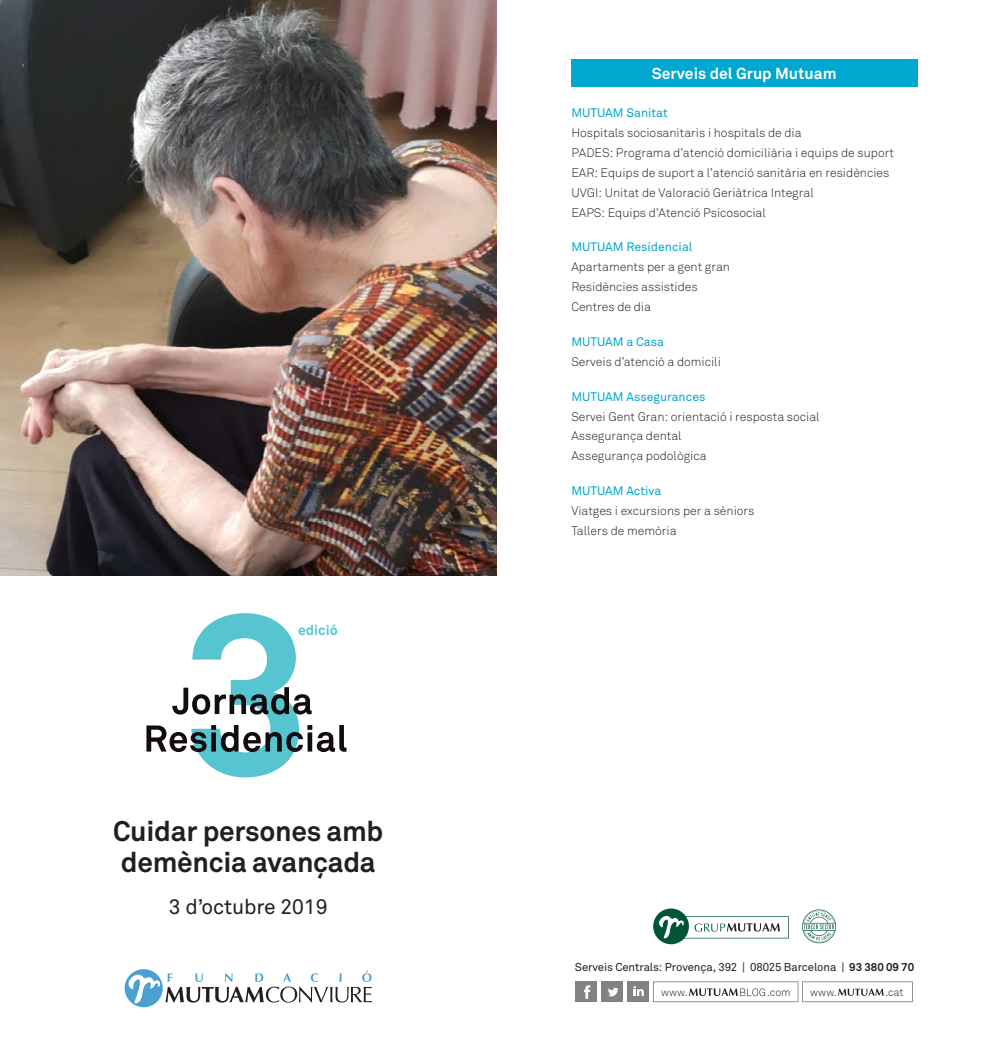
<style>
.page{position:relative;width:993px;height:1042px;background:#fff}
.page>*{position:absolute;margin:0;border:0;box-sizing:border-box;transform-origin:0 0}
.t1{font:700 227.5px "Akkurat";color:#56c5d0}
.t2{font:700 28px/31.5px "Akkurat";letter-spacing:-.01em;color:#231f20}
.t3{font:21px "Akkurat";letter-spacing:-.005em;color:#231f20}
.t4{font:700 15.75px "Akkurat";color:#fff}
.t5{font:700 14px "Akkurat";color:#56c5d0}
.t6{font:300 12.25px/19.9px "Akkurat";color:#231f20}
.t7{font:12.25px "Akkurat";color:#00a8cf}
.t8{font:11.38px "Akkurat";letter-spacing:-.01em;color:#231f20}
.t9{font:300 10.67px "Akkurat";color:#231f20}
.s1{font-weight:700}
</style>
<div class="page">
<div style="left:571px;top:60px;width:346px;height:27px;background:#00a8cf"></div>
<div style="left:601px;top:981px;width:22px;height:21px;background:#808285"></div>
<svg style="left:608px;top:988px;width:10px;height:8px"></svg>
<div style="left:575px;top:981px;width:22px;height:21px;background:#808285"></div>
<svg style="left:584px;top:985px;width:6px;height:14px"></svg>
<div style="left:627px;top:981px;width:21px;height:21px;background:#808285"></div>
<svg style="left:653px;top:981px;width:259px;height:21px"></svg>
<svg style="left:633px;top:986px;width:10px;height:10px"></svg>
<div style="left:653px;top:908px;width:35px;height:36px;background:#005437;border-radius:50%"></div>
<svg style="left:657px;top:915px;width:131px;height:23px"></svg>
<svg style="left:802px;top:909px;width:33px;height:34px"></svg>
<img style="left:0;top:0;width:496px;height:575px">
<svg style="left:172px;top:687px;width:139px;height:27px"></svg>
<svg style="left:146px;top:725px;width:200px;height:27px"></svg>
<div style="left:125px;top:969px;width:38px;height:38px;background:#49a1d2;border-radius:50%"></div>
<svg style="left:126px;top:970px;width:246px;height:33px"></svg>
<h1 class="t1" style="left:181px;top:552px;width:131px">3</h1>
<p class="t5" style="left:298px;top:621px;width:41px">edició</p>
<h2 class="t2" style="left:113px;top:815px;width:272px">Cuidar persones amb demència avançada</h2>
<h3 class="t3" style="left:169px;top:894px;width:160px">3 d’octubre 2019</h3>
<p class="t4" style="left:651px;top:64px;width:186px">Serveis del Grup Mutuam</p>
<p class="t7" style="left:571px;top:105px;width:98px">MUTUAM Sanitat</p>
<p class="t6" style="left:571px;top:122px;width:324px">Hospitals sociosanitaris i hospitals de dia<br>PADES: Programa d’atenció domiciliària i equips de suport EAR: Equips de suport a l’atenció sanitària en residències UVGI: Unitat de Valoració Geriàtrica Integral<br>EAPS: Equips d’Atenció Psicosocial</p>
<p class="t7" style="left:571px;top:239px;width:122px">MUTUAM Residencial</p>
<p class="t6" style="left:571px;top:257px;width:160px">Apartaments per a gent gran<br>Residències assistides<br>Centres de dia</p>
<p class="t7" style="left:571px;top:334px;width:94px">MUTUAM a Casa</p>
<p class="t6" style="left:571px;top:351px;width:151px">Serveis d’atenció a domicili</p>
<p class="t7" style="left:571px;top:388px;width:136px">MUTUAM Assegurances</p>
<p class="t6" style="left:571px;top:406px;width:250px">Servei Gent Gran: orientació i resposta social<br>Assegurança dental<br>Assegurança podològica</p>
<p class="t7" style="left:571px;top:483px;width:91px">MUTUAM Activa</p>
<p class="t6" style="left:571px;top:500px;width:185px">Viatges i excursions per a sèniors<br>Tallers de memòria</p>
<p class="t8" style="left:574px;top:960px;width:340px">Serveis Centrals: Provença, 392 | 08025 Barcelona | <span class="s1">93 380 09 70</span></p>
<p class="t9" style="left:661px;top:985px;width:28px">www.</p>
<p class="t9" style="left:767px;top:985px;width:25px">.com</p>
<p class="t9" style="left:810px;top:985px;width:28px">www.</p>
<p class="t9" style="left:885px;top:985px;width:20px">.cat</p>
</div>
